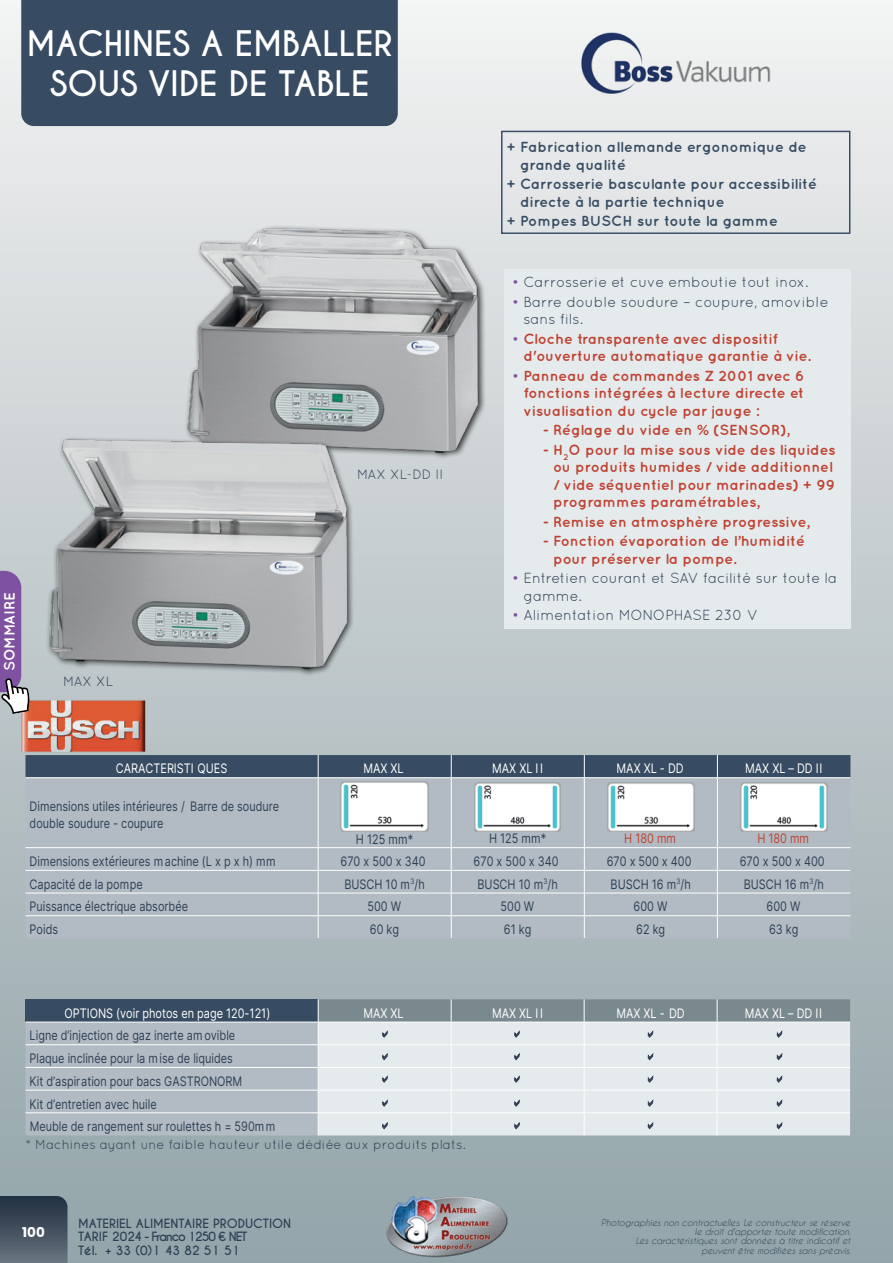
<style>
.page{position:relative;width:893px;height:1263px;background:#fff}
.page>*{position:absolute;margin:0;border:0;box-sizing:border-box;transform-origin:0 0}
.t1{font:700 33px/39.6px "Caviar Dreams";color:#fff;text-align:center}
.t2{font:700 15px "Quicksand";color:#fff}
.t3{font:700 14.55px/17.4px "Quicksand";color:#c04232}
.t4{font:14.55px/17.4px "Quicksand";color:#2f4053}
.t5{font:700 14.55px/17.4px "Quicksand";color:#374b62}
.t6{font:13.5px "Quicksand";color:#2f4053}
.t7{font:700 13.5px "Poppins";color:#fff}
.t8{font:13.05px/22.6px "Inter";color:#2f4053;scale:.83 1}
.t9{font:13.05px "Inter";color:#fff;scale:.83 1}
.t10{font:13.05px "Quicksand";color:#2f4053}
.t11{font:13.05px "Inter";color:#c04232;scale:.83 1}
.t12{font:700 12px/13.5px "Caviar Dreams";color:#2f4053}
.t13{font:italic 9px/9.4px "Caviar Dreams";color:#2f4053;text-align:right}
.s1{color:#7f51a1}
.s2{font-weight:400;color:#7f51a1}
.s3{font-style:inherit}
</style>
<div class="page">
<div style="left:0;top:0;width:893px;height:1263px;background:linear-gradient(to bottom,#f2f1f1,#92a3a8)"></div>
<div style="left:21px;top:0;width:377px;height:126px;background:#374b62"></div>
<svg style="left:0;top:1196px;width:68px;height:67px;background:#445260"></svg>
<img style="left:385px;top:1194px;width:123px;height:64px">
<div style="left:26px;top:778px;width:824px;height:160px;background:#b2bbc3"></div>
<div style="left:26px;top:755px;width:824px;height:22px;background:#374b62"></div>
<hr style="left:26px;top:777px;width:292px;height:1px;background:#fff">
<hr style="left:318px;top:777px;width:133px;height:1px;background:#fff">
<hr style="left:318px;top:778px;width:1px;height:69px;background:#fff">
<hr style="left:451px;top:777px;width:133px;height:1px;background:#fff">
<hr style="left:451px;top:778px;width:1px;height:69px;background:#fff">
<hr style="left:584px;top:777px;width:133px;height:1px;background:#fff">
<hr style="left:584px;top:778px;width:1px;height:69px;background:#fff">
<hr style="left:717px;top:777px;width:133px;height:1px;background:#fff">
<hr style="left:717px;top:778px;width:1px;height:69px;background:#fff">
<hr style="left:26px;top:847px;width:292px;height:1px;background:#fff">
<hr style="left:318px;top:847px;width:133px;height:1px;background:#fff">
<hr style="left:451px;top:847px;width:133px;height:1px;background:#fff">
<hr style="left:584px;top:847px;width:133px;height:1px;background:#fff">
<hr style="left:717px;top:847px;width:133px;height:1px;background:#fff">
<hr style="left:26px;top:870px;width:292px;height:1px;background:#fff">
<hr style="left:318px;top:870px;width:133px;height:1px;background:#fff">
<hr style="left:451px;top:870px;width:133px;height:1px;background:#fff">
<hr style="left:584px;top:870px;width:133px;height:1px;background:#fff">
<hr style="left:717px;top:870px;width:133px;height:1px;background:#fff">
<hr style="left:26px;top:893px;width:292px;height:1px;background:#fff">
<hr style="left:318px;top:893px;width:133px;height:1px;background:#fff">
<hr style="left:451px;top:893px;width:133px;height:1px;background:#fff">
<hr style="left:584px;top:893px;width:133px;height:1px;background:#fff">
<hr style="left:717px;top:893px;width:133px;height:1px;background:#fff">
<hr style="left:26px;top:915px;width:292px;height:1px;background:#fff">
<hr style="left:318px;top:915px;width:133px;height:1px;background:#fff">
<svg style="left:318px;top:848px;width:1px;height:90px"></svg>
<hr style="left:451px;top:915px;width:133px;height:1px;background:#fff">
<svg style="left:451px;top:848px;width:1px;height:90px"></svg>
<hr style="left:584px;top:915px;width:133px;height:1px;background:#fff">
<svg style="left:584px;top:848px;width:1px;height:90px"></svg>
<hr style="left:717px;top:915px;width:133px;height:1px;background:#fff">
<svg style="left:717px;top:848px;width:1px;height:90px"></svg>
<img style="left:341px;top:782px;width:88px;height:49px">
<img style="left:475px;top:782px;width:86px;height:49px">
<img style="left:607px;top:782px;width:88px;height:49px">
<img style="left:741px;top:782px;width:86px;height:49px">
<img style="left:578px;top:27px;width:196px;height:72px">
<div style="left:504px;top:269px;width:346px;height:359px;background:#e5eaec"></div>
<div style="left:501px;top:131px;width:349px;height:103px;border:1px solid #374b62"></div>
<img style="left:18px;top:697px;width:132px;height:57px">
<img style="left:171px;top:192px;width:325px;height:279px">
<img style="left:31px;top:412px;width:330px;height:265px">
<svg style="left:0;top:571px;width:30px;height:143px;background:#9981ae"></svg>
<svg style="left:26px;top:999px;width:824px;height:136px;background:#c2c9cf"></svg>
<h1 class="t1" style="left:27px;top:25px;width:367px">MACHINES A EMBALLER<br>SOUS VIDE DE TABLE</h1>
<p class="t2" style="left:1px;top:671px;width:80px;rotate:-90deg">SOMMAIRE</p>
<p class="t6" style="left:63px;top:673px;width:52px">MAX XL</p>
<p class="t6" style="left:357px;top:466px;width:88px">MAX XL-DD II</p>
<p class="t5" style="left:520px;top:138px;width:288px;text-indent:-13px">+ Fabrication allemande ergonomique de grande qualité</p>
<p class="t5" style="left:520px;top:175px;width:298px;text-indent:-13px">+ Carrosserie basculante pour accessibilité directe à la partie technique</p>
<p class="t5" style="left:507px;top:212px;width:273px">+ Pompes BUSCH sur toute la gamme</p>
<p class="t4" style="left:512px;top:273px;width:298px"><span class="s1">•</span> Carrosserie et cuve emboutie tout inox.</p>
<p class="t4" style="left:523px;top:293px;width:307px;text-indent:-11px"><span class="s1">•</span> Barre double soudure – coupure, amovible sans fils.</p>
<p class="t3" style="left:523px;top:330px;width:289px;text-indent:-11px"><span class="s2">•</span> Cloche transparente avec dispositif d'ouverture automatique garantie à vie.</p>
<p class="t3" style="left:523px;top:367px;width:283px;text-align:justify;text-indent:-11px"><span class="s2">•</span> Panneau de commandes Z 2001 avec 6 fonctions intégrées à lecture directe et visualisation du cycle par jauge :</p>
<p class="t3" style="left:543px;top:421px;width:248px">- Réglage du vide en % (SENSOR),</p>
<p class="t3" style="left:553px;top:441px;width:284px;text-indent:-10px">- H<sub>2</sub>O pour la mise sous vide des liquides ou produits humides / vide additionnel / vide séquentiel pour marinades) + 99 programmes paramétrables,</p>
<p class="t3" style="left:543px;top:512px;width:268px">- Remise en atmosphère progressive,</p>
<p class="t3" style="left:553px;top:532px;width:253px;text-indent:-10px">- Fonction évaporation de l’humidité pour préserver la pompe.</p>
<p class="t4" style="left:523px;top:569px;width:315px;text-indent:-11px"><span class="s1">•</span> Entretien courant et SAV facilité sur toute la gamme.</p>
<p class="t4" style="left:512px;top:606px;width:247px"><span class="s1">•</span> Alimentation MONOPHASE 230 V</p>
<p class="t9" style="left:116px;top:759px;width:136px">CARACTERISTI QUES</p>
<p class="t9" style="left:363px;top:759px;width:50px">MAX XL</p>
<p class="t9" style="left:492px;top:759px;width:63px">MAX XL I I</p>
<p class="t9" style="left:617px;top:759px;width:82px">MAX XL - DD</p>
<p class="t9" style="left:745px;top:759px;width:95px">MAX XL – DD II</p>
<p class="t8" style="left:30px;top:797px;width:302px;line-height:17.4px">Dimensions utiles intérieures / Barre de soudure double soudure - coupure</p>
<p class="t8" style="left:356px;top:827px;width:70px">H 125 mm*</p>
<p class="t8" style="left:489px;top:827px;width:70px">H 125 mm*</p>
<p class="t11" style="left:624px;top:829px;width:64px">H 180 mm</p>
<p class="t11" style="left:757px;top:829px;width:64px">H 180 mm</p>
<p class="t8" style="left:30px;top:850px;width:298px">Dimensions extérieures m achine (L x p x h) mm</p>
<p class="t8" style="left:341px;top:850px;width:104px">670 x 500 x 340</p>
<p class="t8" style="left:474px;top:850px;width:104px">670 x 500 x 340</p>
<p class="t8" style="left:607px;top:850px;width:104px">670 x 500 x 400</p>
<p class="t8" style="left:740px;top:850px;width:104px">670 x 500 x 400</p>
<p class="t8" style="left:30px;top:872px;width:138px">Capacité de la pompe</p>
<p class="t8" style="left:344px;top:872px;width:98px">BUSCH 10 m<sup>3</sup>/h</p>
<p class="t8" style="left:477px;top:872px;width:98px">BUSCH 10 m<sup>3</sup>/h</p>
<p class="t8" style="left:611px;top:872px;width:98px">BUSCH 16 m<sup>3</sup>/h</p>
<p class="t8" style="left:744px;top:872px;width:98px">BUSCH 16 m<sup>3</sup>/h</p>
<p class="t8" style="left:30px;top:895px;width:192px">Puissance électrique absorbée</p>
<p class="t8" style="left:367px;top:895px;width:42px">500 W</p>
<p class="t8" style="left:501px;top:895px;width:42px">500 W</p>
<p class="t8" style="left:634px;top:895px;width:42px">600 W</p>
<p class="t8" style="left:767px;top:895px;width:42px">600 W</p>
<p class="t8" style="left:30px;top:918px;width:36px">Poids</p>
<p class="t8" style="left:370px;top:918px;width:37px">60 kg</p>
<p class="t8" style="left:504px;top:918px;width:35px">61 kg</p>
<p class="t8" style="left:636px;top:918px;width:37px">62 kg</p>
<p class="t8" style="left:769px;top:918px;width:37px">63 kg</p>
<p class="t9" style="left:65px;top:1003px;width:249px">OPTIONS (voir photos en page <span class="s3">120-121)</span></p>
<p class="t9" style="left:363px;top:1003px;width:50px">MAX XL</p>
<p class="t9" style="left:492px;top:1003px;width:63px">MAX XL I I</p>
<p class="t9" style="left:616px;top:1003px;width:84px">MAX XL - DD</p>
<p class="t9" style="left:745px;top:1003px;width:95px">MAX XL – DD II</p>
<p class="t8" style="left:30px;top:1024px;width:298px">Ligne d’injection de gaz inerte am ovible<br>Plaque inclinée pour la mise de liquides<br>Kit d’aspiration pour bacs GASTRONORM<br>Kit d’entretien avec huile<br>Meuble de rangement sur roulettes h = 590m m</p>
<p class="t10" style="left:26px;top:1137px;width:442px">* Machines ayant une faible hauteur utile dédiée aux produits plats.</p>
<p class="t7" style="left:22px;top:1224px;width:24px">100</p>
<p class="t12" style="left:78px;top:1217px;width:215px">MATERIEL ALIMENTAIRE PRODUCTION<br>TARIF 2024 - Franco 1250 € NET<br>Tél. + 33 (0)1 43 82 51 51</p>
<p class="t13" style="left:601px;top:1217px;width:251px">Photographies non contractuelles. Le constructeur se réserve le droit d'apporter toute modification.<br>Les caractéristiques sont données à titre indicatif et peuvent être modifiées sans préavis.</p>
</div>
